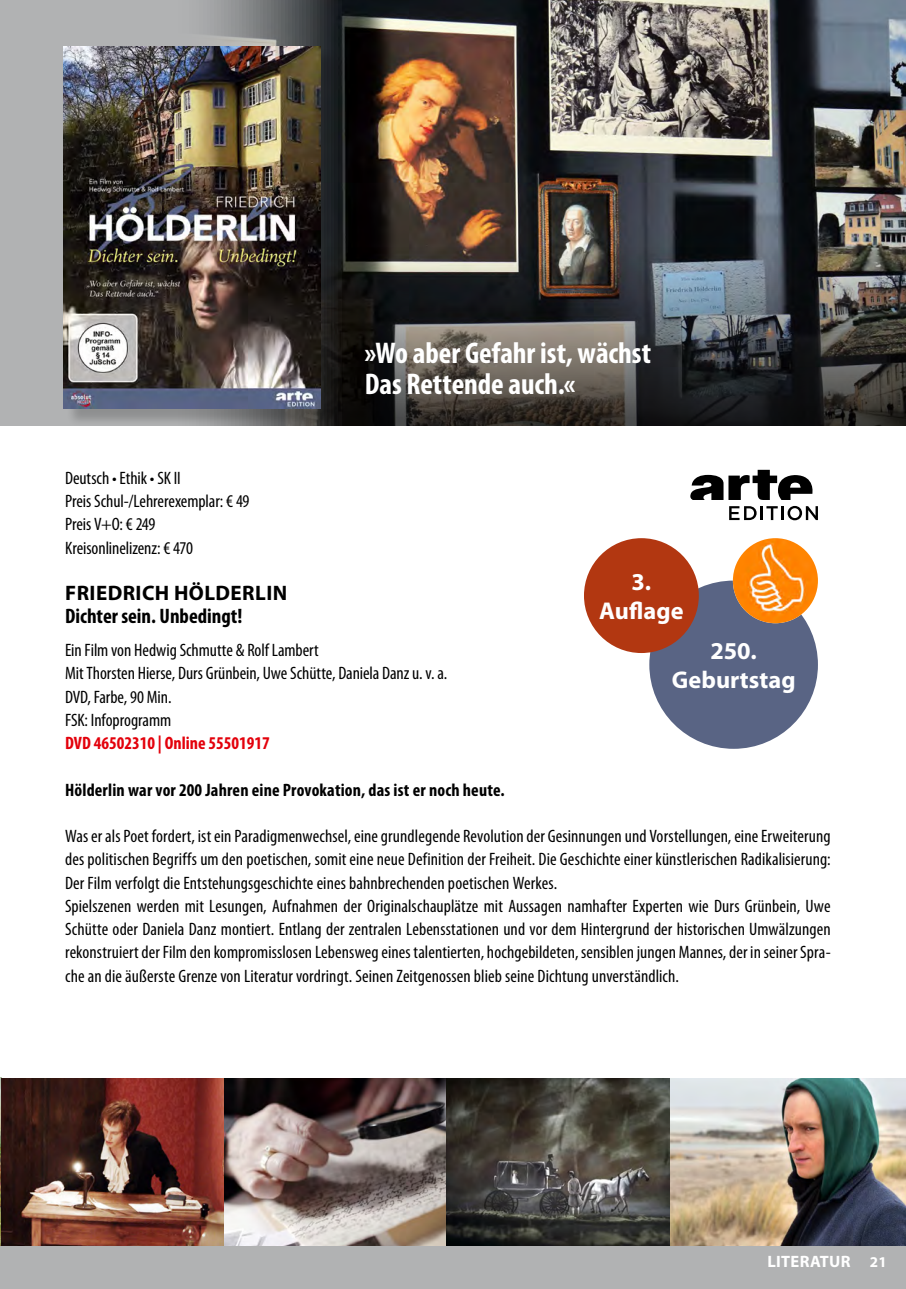
<style>
.page{position:relative;width:906px;height:1289px;background:#fff}
.page>*{position:absolute;margin:0;border:0;box-sizing:border-box;transform-origin:0 0}
.t1{font:700 condensed 30px/31.5px "Myriad Pro";color:#fff}
.t2{font:700 24.3px/29.1px "Myriad Pro";color:#fff;text-align:center}
.t3{font:700 condensed 21px "Myriad Pro";color:#000}
.t4{font:700 21px "Myriad Pro";letter-spacing:.02em;color:#000}
.t5{font:condensed 18px/23.2px "Myriad Pro";letter-spacing:.005em;color:#000}
.t6{font:700 condensed 18px "Myriad Pro";letter-spacing:.01em;color:#000}
.t7{font:700 condensed 18px "Myriad Pro";color:#e3000b}
.t8{font:700 16.5px "Myriad Pro";letter-spacing:.02em;color:#fff}
.s1{font-size:15px}
</style>
<div class="page">
<img style="left:1px;top:0;width:905px;height:426px">
<hr style="left:0;top:0;width:1px;height:426px;background:#b1b2b3">
<img style="left:0;top:1077px;width:1px;height:169px">
<img style="left:223px;top:1078px;width:223px;height:168px">
<img style="left:670px;top:1078px;width:236px;height:168px">
<img style="left:446px;top:1078px;width:224px;height:168px">
<img style="left:1px;top:1078px;width:222px;height:168px">
<div style="left:0;top:1246px;width:906px;height:42px;background:#b1b2b3"></div>
<div style="left:66px;top:49px;width:273px;height:378px;background:#000;opacity:.2"></div>
<img style="left:64px;top:46px;width:257px;height:362px">
<svg style="left:690px;top:470px;width:123px;height:30px"></svg>
<svg style="left:729px;top:506px;width:27px;height:14px"></svg>
<hr style="left:760px;top:506px;width:3px;height:14px;background:#000">
<svg style="left:766px;top:506px;width:52px;height:14px"></svg>
<div style="left:649px;top:580px;width:169px;height:168px;background:#596484;border-radius:50%"></div>
<div style="left:584px;top:538px;width:115px;height:115px;background:#b23711;border-radius:50%"></div>
<img style="left:733px;top:538px;width:85px;height:85px;border-radius:43px">
<h1 class="t1" style="left:365px;top:336px;width:288px">»Wo aber Gefahr ist, wächst<br>Das Rettende auch.«</h1>
<p class="t5" style="left:65px;top:466px;width:186px">Deutsch • Ethik • SK II<br>Preis Schul-/Lehrerexemplar: € 49<br>Preis V+O: € 249<br>Kreisonlinelizenz: € 470</p>
<p class="t4" style="left:65px;top:579px;width:223px">FRIEDRICH HÖLDERLIN</p>
<p class="t3" style="left:65px;top:603px;width:179px">Dichter sein. Unbedingt!</p>
<p class="t5" style="left:65px;top:638px;width:384px">Ein Film von Hedwig Schmutte &amp; Rolf Lambert<br>Mit Thorsten Hierse, Durs Grünbein, Uwe Schütte, Daniela Danz u. v. a.<br>DVD, Farbe, 90 Min.<br>FSK: Infoprogramm</p>
<p class="t7" style="left:65px;top:731px;width:206px">DVD 46502310 | Online 55501917</p>
<p class="t6" style="left:65px;top:778px;width:441px">Hölderlin war vor 200 Jahren eine Provokation, das ist er noch heute.</p>
<p class="t5" style="left:65px;top:824px;width:767px">Was er als Poet fordert, ist ein Paradigmenwechsel, eine grundlegende Revolution der Gesinnungen und Vorstellungen, eine Erweiterung des politischen Begriffs um den poetischen, somit eine neue Definition der Freiheit. Die Geschichte einer künstlerischen Radikalisierung:<br>Der Film verfolgt die Entstehungsgeschichte eines bahnbrechenden poetischen Werkes.<br>Spielszenen werden mit Lesungen, Aufnahmen der Originalschauplätze mit Aussagen namhafter Experten wie Durs Grünbein, Uwe Schütte oder Daniela Danz montiert. Entlang der zentralen Lebensstationen und vor dem Hintergrund der historischen Umwälzungen rekonstruiert der Film den kompromisslosen Lebensweg eines talentierten, hochgebildeten, sensiblen jungen Mannes, der in seiner Spra&shy;che an die äußerste Grenze von Literatur vordringt. Seinen Zeitgenossen blieb seine Dichtung unverständlich.</p>
<h2 class="t2" style="left:599px;top:566px;width:86px">3.<br>Auflage</h2>
<h2 class="t2" style="left:671px;top:635px;width:125px">250.<br>Geburtstag</h2>
<p class="t8" style="left:767px;top:1250px;width:121px">LITERATUR <span class="s1">21</span></p>
</div>
